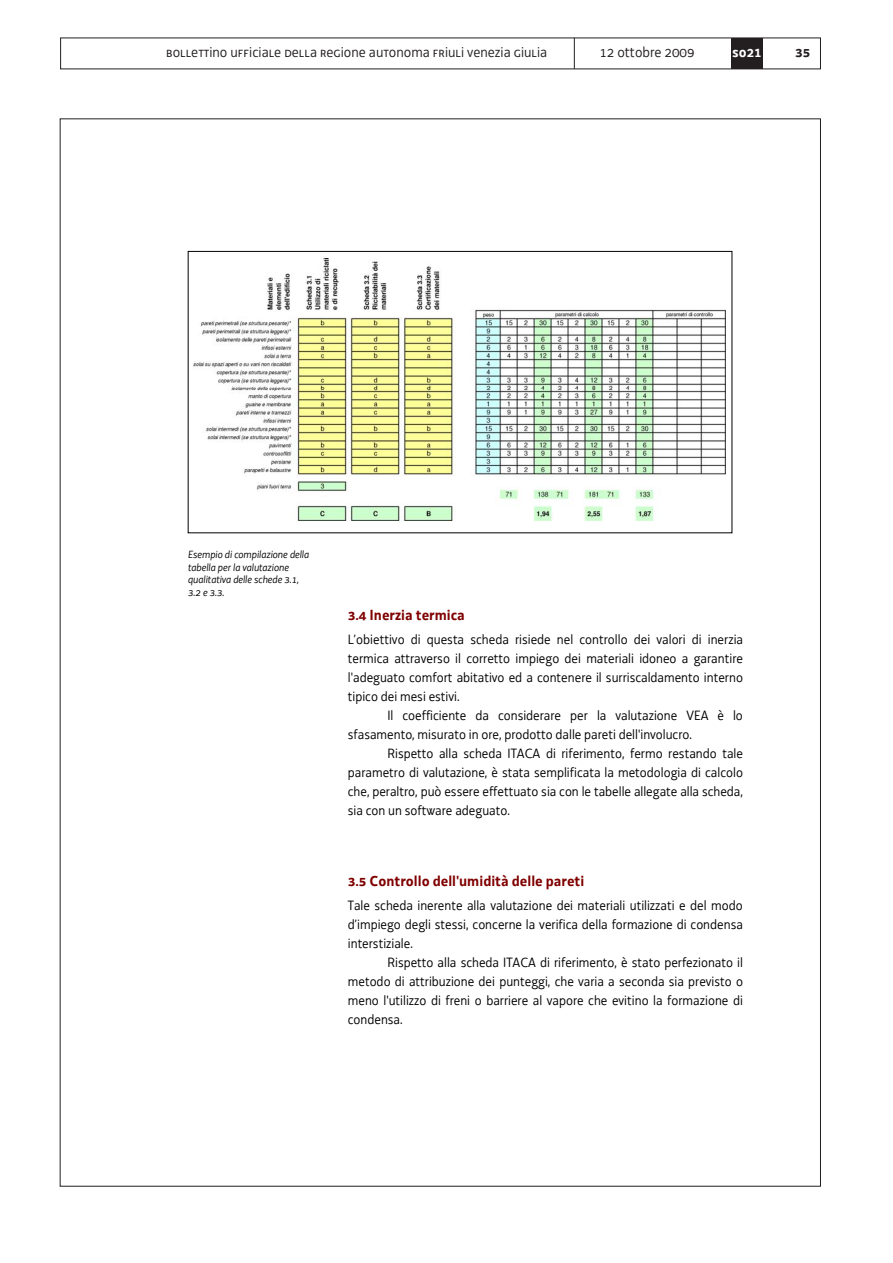
<style>
.page{position:relative;width:893px;height:1263px;background:#fff}
.page>*{position:absolute;margin:0;border:0;box-sizing:border-box;transform-origin:0 0}
.t1{font:700 15.15px "Decima WE";color:#800000}
.t2{font:15px "Decima UNI";color:#231f20}
.t3{font:15px "Decima WE";color:#231f20}
.t4{font:700 15px "Decima WE";color:#fff}
.t5{font:700 15px "Decima WE";color:#231f20}
.t6{font:13.95px/19px "Decima WE";color:#000;text-align:justify}
.t7{font:italic 10.8px/12.8px "Decima WE";color:#000}
</style>
<div class="page">
<div style="left:731px;top:38px;width:32px;height:31px;background:#231f20"></div>
<hr style="left:574px;top:38px;width:1px;height:31px;background:#231f20">
<div style="left:188px;top:251px;width:544px;height:282px;border:1px solid #000"></div>
<img style="left:193px;top:258px;width:532px;height:263px">
<p class="t2" style="left:166px;top:43px;width:382px">bollettino ufficiale della regione autonoma friuli venezia giulia</p>
<p class="t3" style="left:599px;top:43px;width:97px">12 ottobre 2009</p>
<p class="t4" style="left:732px;top:43px;width:29px">so21</p>
<p class="t5" style="left:795px;top:43px;width:16px">35</p>
<p class="t7" style="left:188px;top:548px;width:122px">Esempio di compilazione della tabella per la valutazione qualitativa delle schede 3.1,<br>3.2 e 3.3.</p>
<p class="t1" style="left:348px;top:605px;width:119px">3.4 Inerzia termica</p>
<p class="t6" style="left:348px;top:630px;width:397px">L’obiettivo di questa scheda risiede nel controllo dei valori di inerzia termica attraverso il corretto impiego dei materiali idoneo a garantire l'adeguato comfort abitativo ed a contenere il surriscaldamento interno tipico dei mesi estivi.</p>
<p class="t6" style="left:348px;top:706px;width:396px;text-indent:40px">Il coefficiente da considerare per la valutazione VEA è lo sfasamento, misurato in ore, prodotto dalle pareti dell'involucro.</p>
<p class="t6" style="left:348px;top:744px;width:397px;text-indent:40px">Rispetto alla scheda ITACA di riferimento, fermo restando tale parametro di valutazione, è stata semplificata la metodologia di calcolo che, peraltro, può essere effettuato sia con le tabelle allegate alla scheda, sia con un software adeguato.</p>
<p class="t1" style="left:348px;top:871px;width:238px">3.5 Controllo dell'umidità delle pareti</p>
<p class="t6" style="left:348px;top:896px;width:397px">Tale scheda inerente alla valutazione dei materiali utilizzati e del modo d’impiego degli stessi, concerne la verifica della formazione di condensa interstiziale.</p>
<p class="t6" style="left:348px;top:953px;width:397px;text-indent:40px">Rispetto alla scheda ITACA di riferimento, è stato perfezionato il metodo di attribuzione dei punteggi, che varia a seconda sia previsto o meno l'utilizzo di freni o barriere al vapore che evitino la formazione di condensa.</p>
</div>
